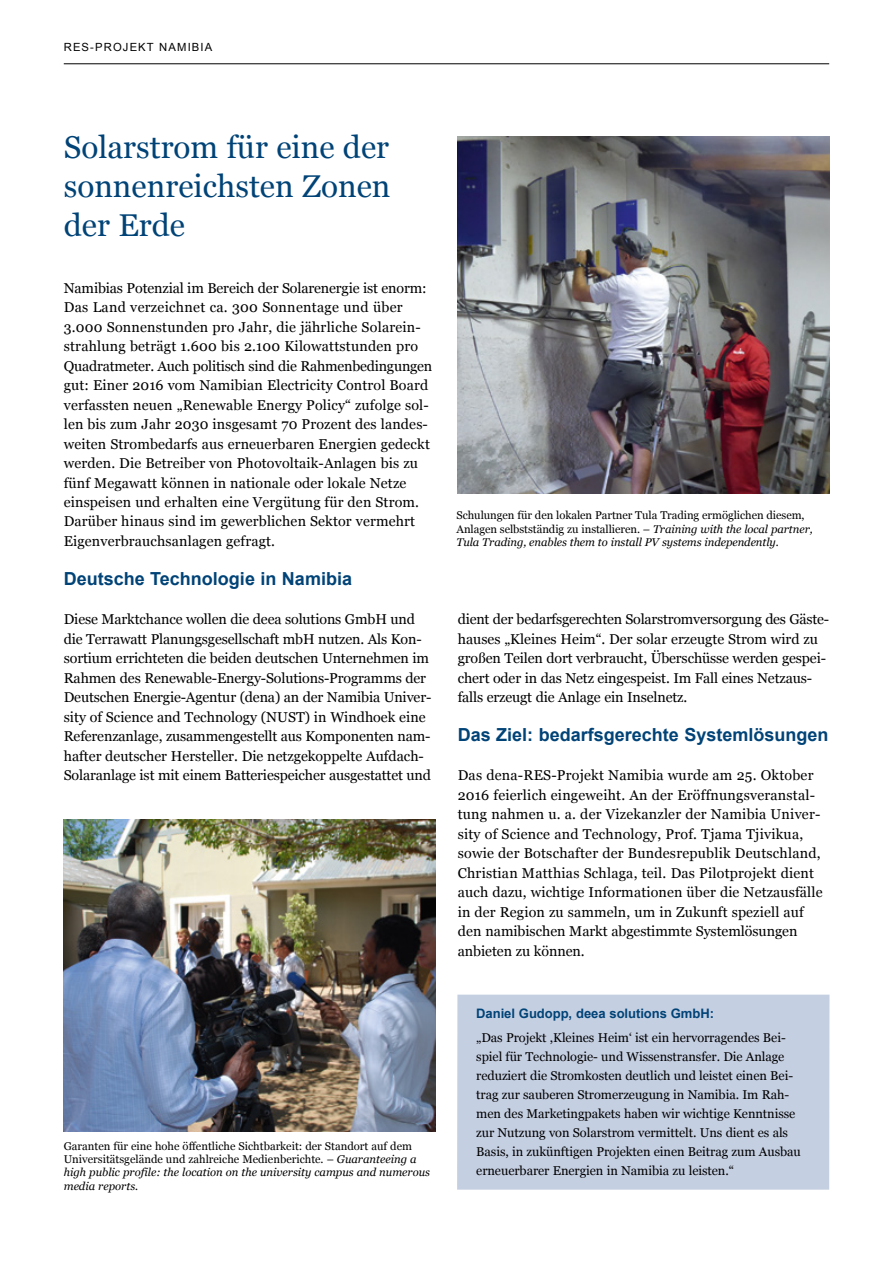
<style>
.page{position:relative;width:893px;height:1263px;background:#fff}
.page>*{position:absolute;margin:0;border:0;box-sizing:border-box;transform-origin:0 0}
.t1{font:31.5px/39px "Georgia";color:#004377;text-align:justify}
.t2{font:700 18px "Arial";color:#004377}
.t3{font:14.25px/19.5px "Georgia";letter-spacing:.01em;color:#000}
.t4{font:14.25px/19.5px "Georgia";letter-spacing:-.01em;color:#000}
.t5{font:700 13.05px "Arial";letter-spacing:-.005em;color:#004377}
.t6{font:12.75px/19px "Georgia";letter-spacing:-.005em;color:#000}
.t7{font:11.25px/13.4px "Georgia";color:#000}
.t8{font:11.25px "Arial";letter-spacing:.1em;color:#000}
.s1{font-style:italic}
</style>
<div class="page">
<hr style="left:64px;top:63px;width:765px;height:1px;background:#000">
<div style="left:457px;top:995px;width:372px;height:195px;background:#c5cfe2"></div>
<img style="left:64px;top:819px;width:372px;height:312px">
<img style="left:457px;top:137px;width:372px;height:357px">
<p class="t8" style="left:64px;top:39px;width:150px">RES-PROJEKT NAMIBIA</p>
<h1 class="t1" style="left:64px;top:127px;width:328px">Solarstrom für eine der sonnenreichsten Zonen der Erde</h1>
<p class="t3" style="left:64px;top:277px;width:370px">Namibias Potenzial im Bereich der Solarenergie ist enorm:<br>Das Land verzeichnet ca. 300 Sonnentage und über 3.000 Sonnenstunden pro Jahr, die jährliche Solarein&shy;strahlung beträgt 1.600 bis 2.100 Kilowattstunden pro Quadratmeter. Auch politisch sind die Rahmenbedingungen gut: Einer 2016 vom Namibian Electricity Control Board verfassten neuen „Renewable Energy Policy“ zufolge sol&shy;len bis zum Jahr 2030 insgesamt 70 Prozent des landes&shy;weiten Strombedarfs aus erneuerbaren Energien gedeckt werden. Die Betreiber von Photovoltaik-Anlagen bis zu fünf Megawatt können in nationale oder lokale Netze einspeisen und erhalten eine Vergütung für den Strom.<br>Darüber hinaus sind im gewerblichen Sektor vermehrt Eigenverbrauchsanlagen gefragt.</p>
<p class="t2" style="left:64px;top:567px;width:290px">Deutsche Technologie in Namibia</p>
<p class="t4" style="left:64px;top:609px;width:369px">Diese Marktchance wollen die deea solutions GmbH und die Terrawatt Planungsgesellschaft mbH nutzen. Als Kon&shy;sortium errichteten die beiden deutschen Unternehmen im Rahmen des Renewable-Energy-Solutions-Programms der Deutschen Energie-Agentur (dena) an der Namibia Univer&shy;sity of Science and Technology (NUST) in Windhoek eine Referenzanlage, zusammengestellt aus Komponenten nam&shy;hafter deutscher Hersteller. Die netzgekoppelte Aufdach-Solaranlage ist mit einem Batteriespeicher ausgestattet und</p>
<p class="t7" style="left:64px;top:1138px;width:368px">Garanten für eine hohe öffentliche Sichtbarkeit: der Standort auf dem Universitätsgelände und zahlreiche Medienberichte. – <span class="s1">Guaranteeing a high public profile: the location on the university campus and numerous media reports.</span></p>
<p class="t7" style="left:456px;top:508px;width:358px">Schulungen für den lokalen Partner Tula Trading ermöglichen diesem,<br>Anlagen selbstständig zu installieren. <span class="s1">– Training with the local partner,<br>Tula Trading, enables them to install PV systems independently.</span></p>
<p class="t4" style="left:458px;top:609px;width:373px">dient der bedarfsgerechten Solarstromversorgung des Gäste&shy;hauses „Kleines Heim“. Der solar erzeugte Strom wird zu großen Teilen dort verbraucht, Überschüsse werden gespei&shy;chert oder in das Netz eingespeist. Im Fall eines Netzaus&shy;falls erzeugt die Anlage ein Inselnetz.</p>
<p class="t2" style="left:458px;top:723px;width:372px">Das Ziel: bedarfsgerechte Systemlösungen</p>
<p class="t3" style="left:458px;top:765px;width:366px">Das dena-RES-Projekt Namibia wurde am 25. Oktober 2016 feierlich eingeweiht. An der Eröffnungsveranstal&shy;tung nahmen u. a. der Vizekanzler der Namibia Univer&shy;sity of Science and Technology, Prof. Tjama Tjivikua, sowie der Botschafter der Bundesrepublik Deutschland, Christian Matthias Schlaga, teil. Das Pilotprojekt dient auch dazu, wichtige Informationen über die Netzausfälle in der Region zu sammeln, um in Zukunft speziell auf den namibischen Markt abgestimmte Systemlösungen anbieten zu können.</p>
<p class="t5" style="left:476px;top:1005px;width:239px">Daniel Gudopp, deea solutions GmbH:</p>
<p class="t6" style="left:476px;top:1027px;width:326px">„Das Projekt ,Kleines Heim‘ ist ein hervorragendes Bei&shy;spiel für Technologie- und Wissenstransfer. Die Anlage reduziert die Stromkosten deutlich und leistet einen Bei&shy;trag zur sauberen Stromerzeugung in Namibia. Im Rah&shy;men des Marketingpakets haben wir wichtige Kenntnisse zur Nutzung von Solarstrom vermittelt. Uns dient es als Basis, in zukünftigen Projekten einen Beitrag zum Ausbau erneuerbarer Energien in Namibia zu leisten.“</p>
</div>
